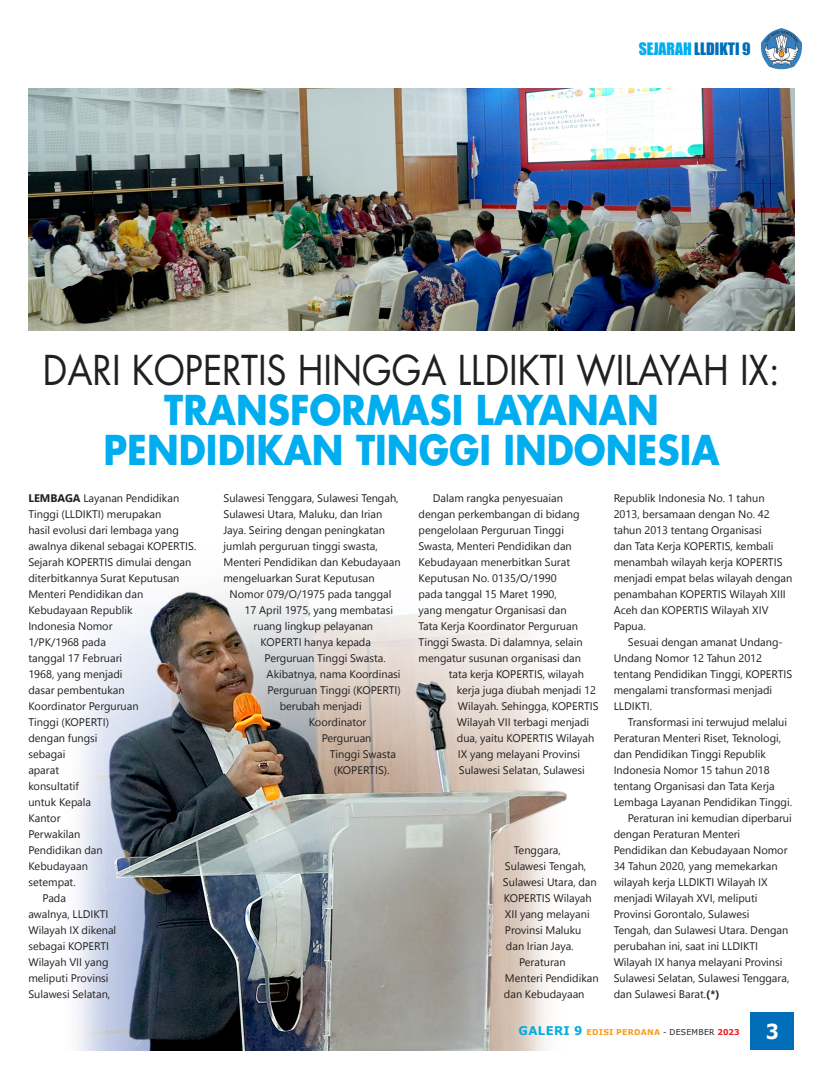
<style>
.page{position:relative;width:823px;height:1078px;background:#fff}
.page>*{position:absolute;margin:0;border:0;box-sizing:border-box;transform-origin:0 0}
.JUDUL_HL_6{font:700 40px "Futura";color:#00aeef;scale:.9 1}
.JUDUL_HL_6-2{font:40px "Futura";color:#231f20;scale:.9 1}
.naskah{font:700 20.7px "Verdana";color:#fff;scale:.9 1}
.Body_text{font:15.7px "Impact";color:#006eb9}
.Body_text-2{font:11px/16px "Leelawadee UI";color:#231f20}
.t1{font:700 8px "Verdana";letter-spacing:.035em;color:#f89c1c}
.s1{color:#00aeef}
.s2{font-weight:700}
.s3{font-size:12px;color:#05aae0}
.s4{font-weight:400;color:#231f20}
.s5{color:#ee1d23}
</style>
<div class="page">
<img style="left:28px;top:88px;width:766px;height:242px">
<img style="left:78px;top:590px;width:489px;height:460px">
<div style="left:750px;top:1011px;width:43px;height:38px;background:#006eb9"></div>
<img style="left:761px;top:28px;width:41px;height:42px">
<p class="Body_text" style="left:638px;top:37px;width:113px"><span class="s1">SEJARAH</span> LLDIKTI 9</p>
<p class="JUDUL_HL_6-2" style="left:43px;top:343px;width:820px">DARI KOPERTIS HINGGA LLDIKTI WILAYAH IX:</p>
<p class="JUDUL_HL_6" style="left:164px;top:382px;width:550px">TRANSFORMASI LAYANAN</p>
<p class="JUDUL_HL_6" style="left:103px;top:422px;width:685px">PENDIDIKAN TINGGI INDONESIA</p>
<p class="Body_text-2" style="left:28px;top:489px;width:169px"><span class="s2">LEMBAGA</span> Layanan Pendidikan<br>Tinggi (LLDIKTI) merupakan<br>hasil evolusi dari lembaga yang awalnya dikenal sebagai KOPERTIS.<br>Sejarah KOPERTIS dimulai dengan diterbitkannya Surat Keputusan<br>Menteri Pendidikan dan<br>Kebudayaan Republik<br>Indonesia Nomor<br>1/PK/1968 pada<br>tanggal 17 Februari<br>1968, yang menjadi<br>dasar pembentukan<br>Koordinator Perguruan<br>Tinggi (KOPERTI)<br>dengan fungsi<br>sebagai<br>aparat<br>konsultatif<br>untuk Kepala<br>Kantor<br>Perwakilan<br>Pendidikan dan<br>Kebudayaan<br>setempat.</p>
<p class="Body_text-2" style="left:28px;top:889px;width:89px;text-indent:14px">Pada<br>awalnya, LLDIKTI<br>Wilayah IX dikenal sebagai KOPERTI<br>Wilayah VII yang meliputi Provinsi<br>Sulawesi Selatan,</p>
<p class="Body_text-2" style="left:223px;top:489px;width:177px">Sulawesi Tenggara, Sulawesi Tengah,</p>
<p class="Body_text-2" style="left:223px;top:505px;width:160px">Sulawesi Utara, Maluku, dan Irian</p>
<p class="Body_text-2" style="left:223px;top:521px;width:163px">Jaya. Seiring dengan peningkatan</p>
<p class="Body_text-2" style="left:223px;top:537px;width:156px">jumlah perguruan tinggi swasta,</p>
<p class="Body_text-2" style="left:223px;top:553px;width:178px">Menteri Pendidikan dan Kebudayaan</p>
<p class="Body_text-2" style="left:223px;top:569px;width:153px">mengeluarkan Surat Keputusan</p>
<p class="Body_text-2" style="left:229px;top:585px;width:163px">Nomor 079/O/1975 pada tanggal</p>
<p class="Body_text-2" style="left:244px;top:601px;width:150px">17 April 1975, yang membatasi</p>
<p class="Body_text-2" style="left:253px;top:617px;width:121px">ruang lingkup pelayanan</p>
<p class="Body_text-2" style="left:260px;top:633px;width:112px">KOPERTI hanya kepada</p>
<p class="Body_text-2" style="left:264px;top:649px;width:123px">Perguruan Tinggi Swasta.</p>
<p class="Body_text-2" style="left:266px;top:665px;width:135px">Akibatnya, nama Koordinasi</p>
<p class="Body_text-2" style="left:267px;top:681px;width:134px">Perguruan Tinggi (KOPERTI)</p>
<p class="Body_text-2" style="left:279px;top:697px;width:83px">berubah menjadi</p>
<p class="Body_text-2" style="left:308px;top:713px;width:59px">Koordinator</p>
<p class="Body_text-2" style="left:321px;top:729px;width:51px">Perguruan</p>
<p class="Body_text-2" style="left:329px;top:745px;width:68px">Tinggi Swasta</p>
<p class="Body_text-2" style="left:333px;top:761px;width:57px">(KOPERTIS).</p>
<p class="Body_text-2" style="left:432px;top:489px;width:132px">Dalam rangka penyesuaian</p>
<p class="Body_text-2" style="left:418px;top:505px;width:162px">dengan perkembangan di bidang</p>
<p class="Body_text-2" style="left:418px;top:521px;width:147px">pengelolaan Perguruan Tinggi</p>
<p class="Body_text-2" style="left:418px;top:537px;width:155px">Swasta, Menteri Pendidikan dan</p>
<p class="Body_text-2" style="left:418px;top:553px;width:153px">Kebudayaan menerbitkan Surat</p>
<p class="Body_text-2" style="left:418px;top:569px;width:139px">Keputusan No. 0135/O/1990</p>
<p class="Body_text-2" style="left:418px;top:585px;width:140px">pada tanggal 15 Maret 1990,</p>
<p class="Body_text-2" style="left:418px;top:601px;width:149px">yang mengatur Organisasi dan</p>
<p class="Body_text-2" style="left:418px;top:617px;width:161px">Tata Kerja Koordinator Perguruan</p>
<p class="Body_text-2" style="left:418px;top:633px;width:166px">Tinggi Swasta. Di dalamnya, selain</p>
<p class="Body_text-2" style="left:418px;top:649px;width:164px">mengatur susunan organisasi dan</p>
<p class="Body_text-2" style="left:448px;top:665px;width:137px">tata kerja KOPERTIS, wilayah</p>
<p class="Body_text-2" style="left:456px;top:681px;width:141px">kerja juga diubah menjadi 12</p>
<p class="Body_text-2" style="left:457px;top:697px;width:142px">Wilayah. Sehingga, KOPERTIS</p>
<p class="Body_text-2" style="left:456px;top:713px;width:134px">Wilayah VII terbagi menjadi</p>
<p class="Body_text-2" style="left:456px;top:729px;width:139px">dua, yaitu KOPERTIS Wilayah</p>
<p class="Body_text-2" style="left:457px;top:745px;width:124px">IX yang melayani Provinsi</p>
<p class="Body_text-2" style="left:458px;top:761px;width:127px">Sulawesi Selatan, Sulawesi</p>
<p class="Body_text-2" style="left:502px;top:841px;width:95px;text-indent:11px">Tenggara,<br>Sulawesi Tengah,<br>Sulawesi Utara, dan<br>KOPERTIS Wilayah<br>XII yang melayani<br>Provinsi Maluku dan Irian Jaya.</p>
<p class="Body_text-2" style="left:503px;top:953px;width:96px;text-indent:15px">Peraturan<br>Menteri Pendidikan dan Kebudayaan</p>
<p class="Body_text-2" style="left:613px;top:489px;width:180px">Republik Indonesia No. 1 tahun<br>2013, bersamaan dengan No. 42 tahun 2013 tentang Organisasi<br>dan Tata Kerja KOPERTIS, kembali menambah wilayah kerja KOPERTIS menjadi empat belas wilayah dengan penambahan KOPERTIS Wilayah XIII<br>Aceh dan KOPERTIS Wilayah XIV<br>Papua.</p>
<p class="Body_text-2" style="left:613px;top:633px;width:180px;text-indent:14px">Sesuai dengan amanat Undang-<br>Undang Nomor 12 Tahun 2012 tentang Pendidikan Tinggi, KOPERTIS mengalami transformasi menjadi<br>LLDIKTI.</p>
<p class="Body_text-2" style="left:613px;top:713px;width:180px;text-indent:14px">Transformasi ini terwujud melalui Peraturan Menteri Riset, Teknologi, dan Pendidikan Tinggi Republik Indonesia Nomor 15 tahun 2018 tentang Organisasi dan Tata Kerja Lembaga Layanan Pendidikan Tinggi.</p>
<p class="Body_text-2" style="left:613px;top:809px;width:179px;text-indent:14px">Peraturan ini kemudian diperbarui dengan Peraturan Menteri<br>Pendidikan dan Kebudayaan Nomor<br>34 Tahun 2020, yang memekarkan wilayah kerja LLDIKTI Wilayah IX menjadi Wilayah XVI, meliputi<br>Provinsi Gorontalo, Sulawesi<br>Tengah, dan Sulawesi Utara. Dengan perubahan ini, saat ini LLDIKTI<br>Wilayah IX hanya melayani Provinsi<br>Sulawesi Selatan, Sulawesi Tenggara, dan Sulawesi Barat.<span class="s2">(*)</span></p>
<p class="t1" style="left:518px;top:1026px;width:222px"><span class="s3">GALERI 9</span> EDISI PERDANA <span class="s4">- DESEMBER</span> <span class="s5">2023</span></p>
<p class="naskah" style="left:765px;top:1016px;width:16px">3</p>
</div>
